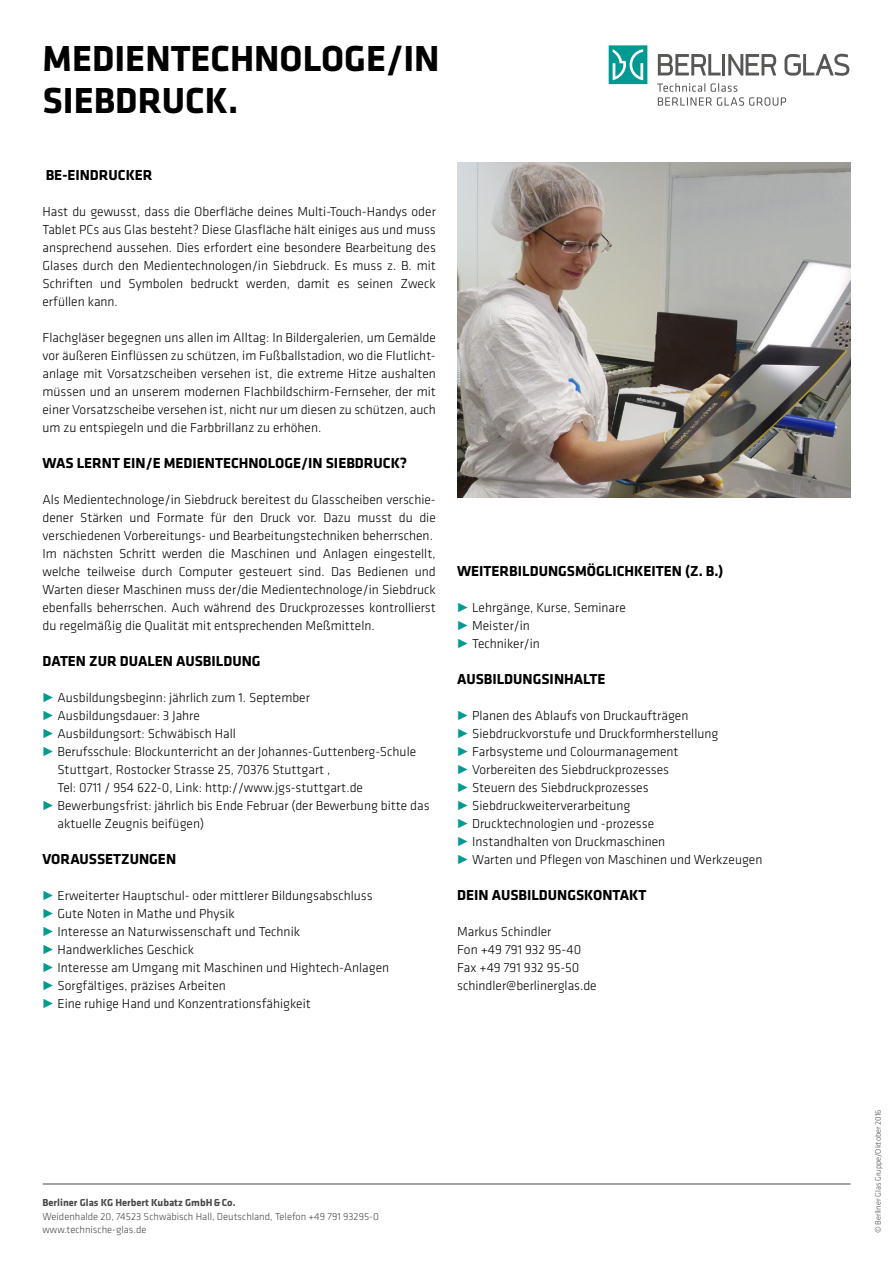
<style>
.page{position:relative;width:893px;height:1263px;background:#fff}
.page>*{position:absolute;margin:0;border:0;box-sizing:border-box;transform-origin:0 0}
.t1{font:700 37.5px/42px "Klavika";color:#000}
.t2{font:700 15px "Klavika";color:#000}
.t3{font:300 13.5px/18px "Klavika";color:#000}
.t4{font:300 10.5px/13.5px "Klavika";color:#4a4a49}
.t5{font:700 10.5px "Klavika";color:#4a4a49}
.t6{font:300 8.25px "Klavika";color:#4a4a49}
.s1{color:#009a93}
</style>
<div class="page">
<hr style="left:43px;top:1184px;width:807px;height:1px;background:#4a4a49">
<svg style="left:658px;top:54px;width:62px;height:21px"></svg>
<hr style="left:722px;top:54px;width:3px;height:21px;background:#575756">
<svg style="left:728px;top:54px;width:48px;height:21px"></svg>
<svg style="left:784px;top:54px;width:65px;height:22px"></svg>
<svg style="left:609px;top:45px;width:38px;height:39px"></svg>
<svg style="left:657px;top:83px;width:129px;height:23px"></svg>
<img style="left:457px;top:162px;width:393px;height:335px">
<h1 class="t1" style="left:43px;top:36px;width:399px">MEDIENTECHNOLOGE/IN<br>SIEBDRUCK.</h1>
<p class="t2" style="left:46px;top:164px;width:108px">BE-EINDRUCKER</p>
<p class="t3" style="left:43px;top:202px;width:395px;text-align:justify">Hast du gewusst, dass die Oberfläche deines Multi-Touch-Handys oder Tablet PCs aus Glas besteht? Diese Glasfläche hält einiges aus und muss ansprechend aussehen. Dies erfordert eine besondere Bearbeitung des Glases durch den Medientechnologen/in Siebdruck. Es muss z. B. mit Schriften und Symbolen bedruckt werden, damit es seinen Zweck erfüllen kann.</p>
<p class="t3" style="left:43px;top:328px;width:395px;text-align:justify">Flachgläser begegnen uns allen im Alltag: In Bildergalerien, um Gemälde vor äußeren Einflüssen zu schützen, im Fußballstadion, wo die Flutlicht&shy;anlage mit Vorsatzscheiben versehen ist, die extreme Hitze aushalten müssen und an unserem modernen Flachbildschirm-Fernseher, der mit einer Vorsatzscheibe versehen ist, nicht nur um diesen zu schützen, auch um zu entspiegeln und die Farbbrillanz zu erhöhen.</p>
<p class="t2" style="left:43px;top:452px;width:366px">WAS LERNT EIN/E MEDIENTECHNOLOGE/IN SIEBDRUCK?</p>
<p class="t3" style="left:43px;top:490px;width:395px">Als Medientechnologe/in Siebdruck bereitest du Glasscheiben verschie&shy;dener Stärken und Formate für den Druck vor. Dazu musst du die verschiedenen Vorbereitungs- und Bearbeitungstechniken beherrschen.<br>Im nächsten Schritt werden die Maschinen und Anlagen eingestellt, welche teilweise durch Computer gesteuert sind. Das Bedienen und Warten dieser Maschinen muss der/die Medientechnologe/in Siebdruck ebenfalls beherrschen. Auch während des Druckprozesses kontrollierst du regelmäßig die Qualität mit entsprechenden Meßmitteln.</p>
<p class="t2" style="left:43px;top:650px;width:220px">DATEN ZUR DUALEN AUSBILDUNG</p>
<p class="t3" style="left:43px;top:688px;width:269px"><span class="s1">˰</span> Ausbildungsbeginn: jährlich zum 1. September</p>
<p class="t3" style="left:43px;top:706px;width:159px"><span class="s1">˰</span> Ausbildungsdauer: 3 Jahre</p>
<p class="t3" style="left:43px;top:724px;width:195px"><span class="s1">˰</span> Ausbildungsort: Schwäbisch Hall</p>
<p class="t3" style="left:43px;top:742px;width:375px"><span class="s1">˰</span> Berufsschule: Blockunterricht an der Johannes-Guttenberg-Schule</p>
<p class="t3" style="left:58px;top:760px;width:274px">Stuttgart, Rostocker Strasse 25, 70376 Stuttgart ,</p>
<p class="t3" style="left:58px;top:778px;width:307px">Tel: 0711 / 954 622-0, Link: http://www.jgs-stuttgart.de</p>
<p class="t3" style="left:43px;top:796px;width:389px"><span class="s1">˰</span> Bewerbungsfrist: jährlich bis Ende Februar (der Bewerbung bitte das</p>
<p class="t3" style="left:58px;top:814px;width:148px">aktuelle Zeugnis beifügen)</p>
<p class="t2" style="left:43px;top:848px;width:135px">VORAUSSETZUNGEN</p>
<p class="t3" style="left:43px;top:886px;width:348px"><span class="s1">˰</span> Erweiterter Hauptschul- oder mittlerer Bildungsabschluss<br><span class="s1">˰</span> Gute Noten in Mathe und Physik<br><span class="s1">˰</span> Interesse an Naturwissenschaft und Technik<br><span class="s1">˰</span> Handwerkliches Geschick<br><span class="s1">˰</span> Interesse am Umgang mit Maschinen und Hightech-Anlagen <span class="s1">˰</span> Sorgfältiges, präzises Arbeiten<br><span class="s1">˰</span> Eine ruhige Hand und Konzentrationsfähigkeit</p>
<p class="t2" style="left:457px;top:560px;width:268px">WEITERBILDUNGSMÖGLICHKEITEN (Z. B.)</p>
<p class="t3" style="left:457px;top:598px;width:170px"><span class="s1">˰</span> Lehrgänge, Kurse, Seminare <span class="s1">˰</span> Meister/in<br><span class="s1">˰</span> Techniker/in</p>
<p class="t2" style="left:457px;top:668px;width:150px">AUSBILDUNGSINHALTE</p>
<p class="t3" style="left:457px;top:706px;width:307px"><span class="s1">˰</span> Planen des Ablaufs von Druckaufträgen<br><span class="s1">˰</span> Siebdruckvorstufe und Druckformherstellung<br><span class="s1">˰</span> Farbsysteme und Colourmanagement<br><span class="s1">˰</span> Vorbereiten des Siebdruckprozesses<br><span class="s1">˰</span> Steuern des Siebdruckprozesses<br><span class="s1">˰</span> Siebdruckweiterverarbeitung<br><span class="s1">˰</span> Drucktechnologien und -prozesse<br><span class="s1">˰</span> Instandhalten von Druckmaschinen<br><span class="s1">˰</span> Warten und Pflegen von Maschinen und Werkzeugen</p>
<p class="t2" style="left:457px;top:884px;width:191px">DEIN AUSBILDUNGSKONTAKT</p>
<p class="t3" style="left:457px;top:922px;width:141px">Markus Schindler<br>Fon +49 791 932 95-40<br>Fax +49 791 932 95-50 schindler@berlinerglas.de</p>
<p class="t5" style="left:43px;top:1195px;width:195px">Berliner Glas KG Herbert Kubatz GmbH&amp;Co.</p>
<p class="t4" style="left:43px;top:1209px;width:338px">Weidenhalde 20, 74523 Schwäbisch Hall, Deutschland, Telefon +49 791 93295-0 www.technische-glas.de</p>
<p class="t6" style="left:873px;top:1233px;width:125px;rotate:-90deg">© Berliner Glas Gruppe/Oktober 2016</p>
</div>
